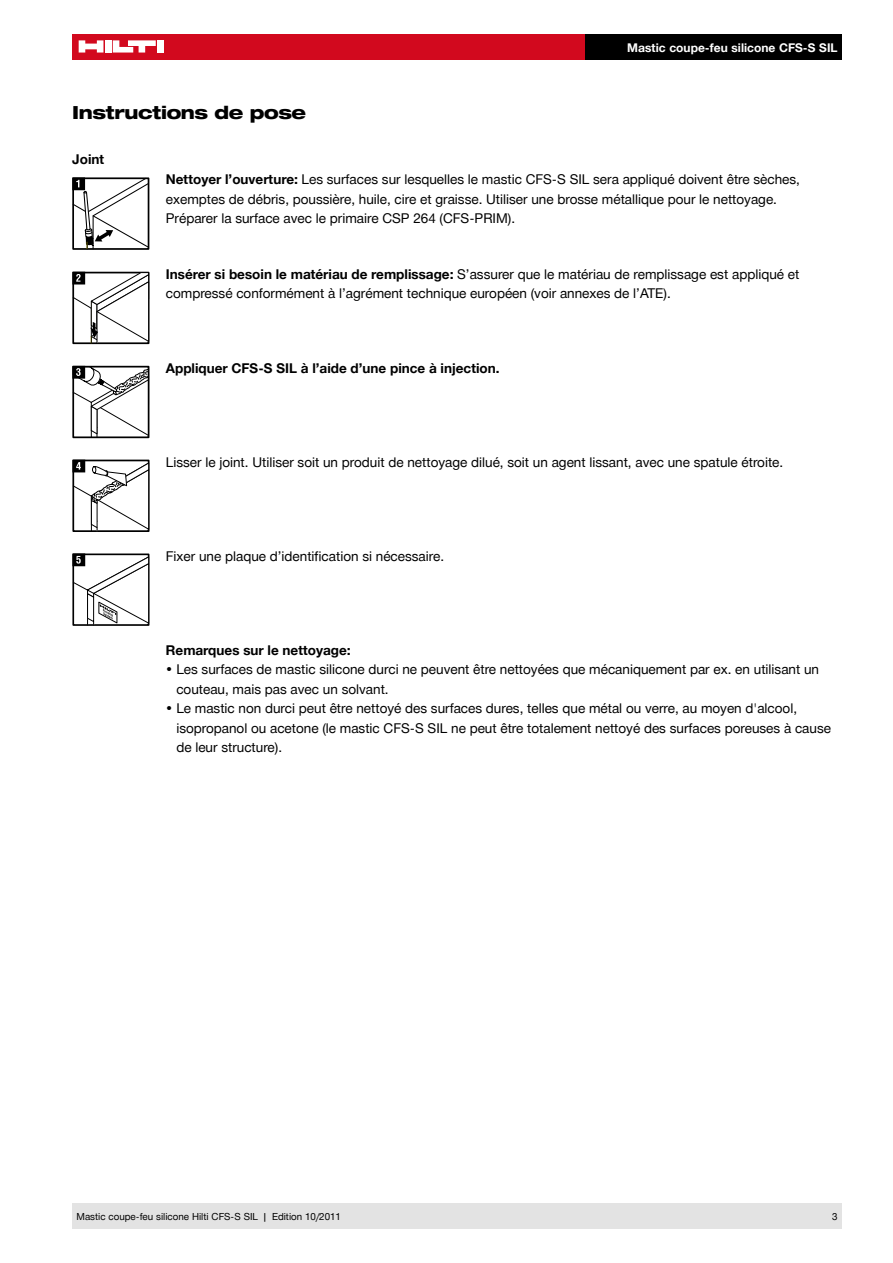
<style>
.page{position:relative;width:893px;height:1263px;background:#fff}
.page>*{position:absolute;margin:0;border:0;box-sizing:border-box;transform-origin:0 0}
.t1{font:800 expanded 18px "Hilti";letter-spacing:-.02em;color:#000}
.t2{font:13.5px/19.5px "Hilti";color:#000}
.t3{font:700 13.5px "Hilti";color:#000}
.t4{font:700 12px "Hilti";color:#fff}
.t5{font:9.75px "Hilti";color:#000}
.s1{font-weight:700}
</style>
<div class="page">
<div style="left:72px;top:34px;width:513px;height:26px;background:#d2091e"></div>
<div style="left:105px;top:40px;width:6px;height:13px;background:#fff"></div>
<div style="left:157px;top:40px;width:7px;height:13px;background:#fff"></div>
<svg style="left:79px;top:40px;width:24px;height:13px"></svg>
<svg style="left:113px;top:40px;width:43px;height:13px"></svg>
<div style="left:585px;top:34px;width:257px;height:26px;background:#000"></div>
<div style="left:72px;top:1203px;width:770px;height:26px;background:#e3e3e3"></div>
<svg style="left:72px;top:177px;width:78px;height:73px"></svg>
<svg style="left:72px;top:272px;width:78px;height:72px"></svg>
<svg style="left:72px;top:365px;width:78px;height:73px"></svg>
<svg style="left:72px;top:460px;width:78px;height:71px"></svg>
<svg style="left:72px;top:553px;width:77px;height:72px"></svg>
<h1 class="t1" style="left:72px;top:103px;width:235px">Instructions de pose</h1>
<p class="t3" style="left:72px;top:152px;width:33px">Joint</p>
<p class="t4" style="left:627px;top:41px;width:212px">Mastic coupe-feu silicone CFS-S SIL</p>
<p class="t2" style="left:166px;top:170px;width:636px"><span class="s1">Nettoyer l’ouverture:</span> Les surfaces sur lesquelles le mastic CFS-S SIL sera appliqué doivent être sèches, exemptes de débris, poussière, huile, cire et graisse. Utiliser une brosse métallique pour le nettoyage.<br>Préparer la surface avec le primaire CSP 264 (CFS-PRIM).</p>
<p class="t2" style="left:166px;top:264px;width:635px"><span class="s1">Insérer si besoin le matériau de remplissage:</span> S’assurer que le matériau de remplissage est appliqué et compressé conformément à l’agrément technique européen (voir annexes de l’ATE).</p>
<p class="t3" style="left:166px;top:360px;width:335px">Appliquer CFS-S SIL à l’aide d’une pince à injection.</p>
<p class="t2" style="left:166px;top:452px;width:619px">Lisser le joint. Utiliser soit un produit de nettoyage dilué, soit un agent lissant, avec une spatule étroite.</p>
<p class="t2" style="left:166px;top:546px;width:280px">Fixer une plaque d’identification si nécessaire.</p>
<p class="t3" style="left:166px;top:642px;width:186px">Remarques sur le nettoyage:</p>
<p class="t2" style="left:176px;top:660px;width:644px;text-indent:-11px">• Les surfaces de mastic silicone durci ne peuvent être nettoyées que mécaniquement par ex. en utilisant un couteau, mais pas avec un solvant.</p>
<p class="t2" style="left:176px;top:699px;width:656px;text-indent:-11px">• Le mastic non durci peut être nettoyé des surfaces dures, telles que métal ou verre, au moyen d'alcool, isopropanol ou acetone (le mastic CFS-S SIL ne peut être totalement nettoyé des surfaces poreuses à cause de leur structure).</p>
<p class="t5" style="left:77px;top:1211px;width:266px">Mastic coupe-feu silicone Hilti CFS-S SIL | Edition 10/2011</p>
<p class="t5" style="left:832px;top:1211px;width:7px">3</p>
</div>
